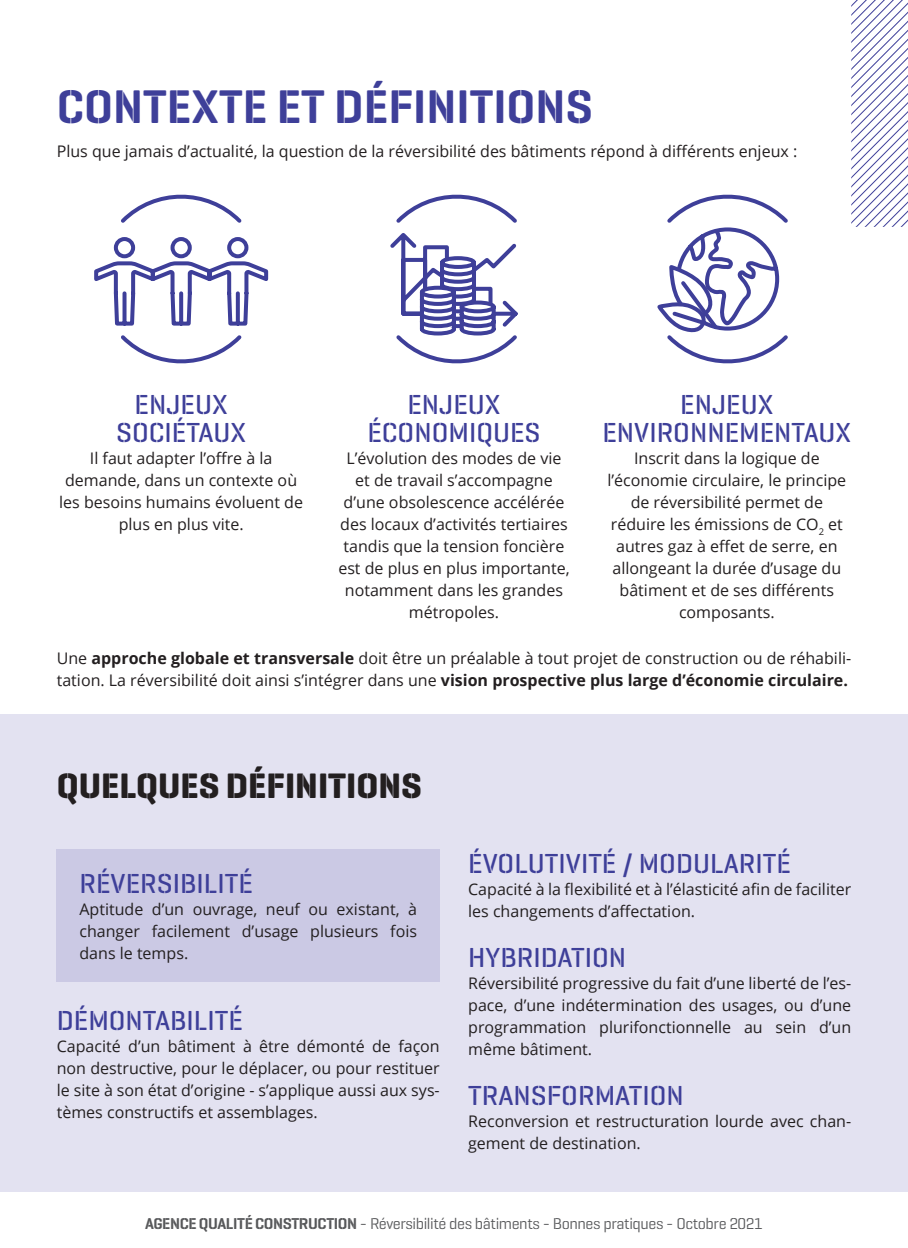
<style>
.page{position:relative;width:908px;height:1248px;background:#fff}
.page>*{position:absolute;margin:0;border:0;box-sizing:border-box;transform-origin:0 0}
.TP{font:600 48px "Geogrotesque Stencil A";color:#3e3f99}
.TB_Black{font:700 36px "Geogrotesque Stencil A";color:#231f20}
.T3_Violet{font:500 28px/28px "Geogrotesque Stencil B";color:#3e3f99;text-align:center}
.t1{font:16px/22px "Open Sans";color:#231f20;text-align:justify}
.t2{font:16px "Geogrotesque Stencil A";letter-spacing:-.025em;color:#57585a}
.s1{font-weight:700}
.s2{font-weight:600}
</style>
<div class="page">
<svg style="left:851px;top:0;width:56px;height:227px"></svg>
<div style="left:0;top:714px;width:907px;height:477px;background:#e3e2f1"></div>
<div style="left:57px;top:849px;width:382px;height:132px;background:#cbc9e4"></div>
<svg style="left:94px;top:194px;width:175px;height:170px"></svg>
<svg style="left:657px;top:194px;width:131px;height:170px"></svg>
<svg style="left:390px;top:194px;width:128px;height:170px"></svg>
<p class="TP" style="left:57px;top:76px;width:537px">CONTEXTE ET DÉFINITIONS</p>
<p class="t1" style="left:57px;top:140px;width:741px">Plus que jamais d’actualité, la question de la réversibilité des bâtiments répond à différents enjeux :</p>
<p class="T3_Violet" style="left:602px;top:390px;width:250px">ENJEUX<br>ENVIRONNEMENTAUX</p>
<p class="t1" style="left:607px;top:447px;width:240px;text-align:center">Inscrit dans la logique de l’économie circulaire, le principe de réversibilité permet de réduire les émissions de CO<sub>2</sub> et autres gaz à effet de serre, en allongeant la durée d’usage du bâtiment et de ses différents composants.</p>
<p class="t1" style="left:57px;top:647px;width:795px">Une <span class="s1">approche globale et transversale</span> doit être un préalable à tout projet de construction ou de réhabili&shy;tation. La réversibilité doit ainsi s’intégrer dans une <span class="s1">vision prospective plus large d’économie circulaire.</span></p>
<p class="T3_Violet" style="left:116px;top:390px;width:131px">ENJEUX<br>SOCIÉTAUX</p>
<p class="t1" style="left:59px;top:447px;width:245px;text-align:center">Il faut adapter l’offre à la demande, dans un contexte où les besoins humains évoluent de plus en plus vite.</p>
<p class="T3_Violet" style="left:367px;top:390px;width:174px">ENJEUX<br>ÉCONOMIQUES</p>
<p class="t1" style="left:338px;top:447px;width:233px;text-align:center">L’évolution des modes de vie et de travail s’accompagne d’une obsolescence accélérée des locaux d’activités tertiaires tandis que la tension foncière est de plus en plus importante, notamment dans les grandes métropoles.</p>
<p class="TB_Black" style="left:57px;top:763px;width:366px">QUELQUES DÉFINITIONS</p>
<p class="T3_Violet" style="left:79px;top:869px;width:175px">RÉVERSIBILITÉ</p>
<p class="t1" style="left:79px;top:897px;width:339px">Aptitude d’un ouvrage, neuf ou existant, à changer facilement d’usage plusieurs fois dans le temps.</p>
<p class="T3_Violet" style="left:57px;top:1005px;width:188px">DÉMONTABILITÉ</p>
<p class="t1" style="left:57px;top:1034px;width:384px">Capacité d’un bâtiment à être démonté de façon non destructive, pour le déplacer, ou pour restituer le site à son état d’origine - s’applique aussi aux sys&shy;tèmes constructifs et assemblages.</p>
<p class="T3_Violet" style="left:468px;top:848px;width:324px">ÉVOLUTIVITÉ / MODULARITÉ</p>
<p class="t1" style="left:468px;top:877px;width:384px">Capacité à la flexibilité et à l’élasticité afin de faciliter les changements d’affectation.</p>
<p class="T3_Violet" style="left:468px;top:942px;width:159px">HYBRIDATION</p>
<p class="t1" style="left:468px;top:971px;width:384px">Réversibilité progressive du fait d’une liberté de l’es&shy;pace, d’une indétermination des usages, ou d’une programmation plurifonctionnelle au sein d’un même bâtiment.</p>
<p class="T3_Violet" style="left:468px;top:1080px;width:217px">TRANSFORMATION</p>
<p class="t1" style="left:468px;top:1109px;width:384px">Reconversion et restructuration lourde avec chan&shy;gement de destination.</p>
<p class="t2" style="left:145px;top:1213px;width:619px"><span class="s2">AGENCE QUALITÉ CONSTRUCTION</span> - Réversibilité des bâtiments - Bonnes pratiques - Octobre 2021</p>
</div>
